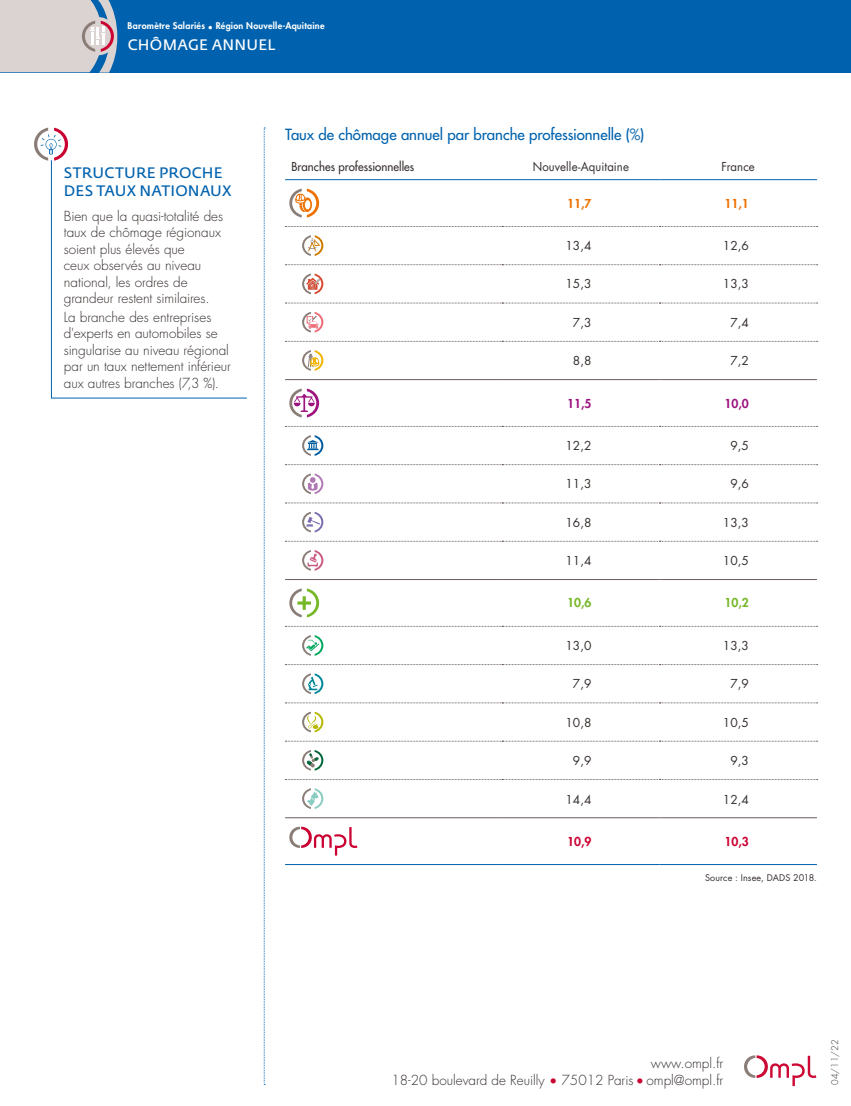
<style>
.page{position:relative;width:851px;height:1106px;background:#fff}
.page>*{position:absolute;margin:0;border:0;box-sizing:border-box;transform-origin:0 0}
.t1{font:500 15px "Futura Std";letter-spacing:-.005em;color:#0062ae}
.t2{font:15px/18px "Fedra Sans Std";letter-spacing:.01em;color:#0062ae}
.t3{font:15px "Fedra Sans Std";letter-spacing:.02em;color:#fff}
.t4{font:300 13.5px/16.5px "Futura Std";color:#352f2d}
.t5{font:12px "Futura Std";color:#352f2d}
.t6{font:500 12px "Futura Std";letter-spacing:.005em;color:#352f2d;scale:.95 1}
.t7{font:12px "Futura Std";color:#352f2d;scale:.95 1}
.t8{font:800 12px "Futura Std";color:#ee7100}
.t9{font:800 12px "Futura Std";color:#9d1380}
.t10{font:800 12px "Futura Std";color:#75b726}
.t11{font:800 12px "Futura Std";color:#cb0132}
.t12{font:800 9px "Futura Std";letter-spacing:.025em;color:#fff}
.t13{font:9px "Futura Std";letter-spacing:.015em;color:#352f2d}
.t14{font:300 9px "Futura Std";color:#352f2d}
.s1{color:#cb0132}
</style>
<div class="page">
<div style="left:0;top:0;width:850px;height:72px;background:#0062ae"></div>
<svg style="left:264px;top:128px;width:1px;height:957px"></svg>
<svg style="left:34px;top:128px;width:34px;height:33px"></svg>
<svg style="left:51px;top:159px;width:196px;height:240px"></svg>
<svg style="left:744px;top:1055px;width:72px;height:31px"></svg>
<svg style="left:0;top:0;width:117px;height:73px;background:#cbc8cc"></svg>
<svg style="left:502px;top:180px;width:314px;height:446px"></svg>
<hr style="left:502px;top:379px;width:157px;height:1px;background:#6a5e5d">
<hr style="left:659px;top:379px;width:157px;height:1px;background:#6a5e5d">
<hr style="left:502px;top:579px;width:157px;height:1px;background:#6a5e5d">
<hr style="left:659px;top:579px;width:157px;height:1px;background:#6a5e5d">
<hr style="left:285px;top:179px;width:217px;height:1px;background:#0062ae">
<svg style="left:285px;top:226px;width:532px;height:1px"></svg>
<svg style="left:285px;top:264px;width:532px;height:1px"></svg>
<svg style="left:285px;top:303px;width:532px;height:1px"></svg>
<svg style="left:285px;top:341px;width:532px;height:1px"></svg>
<svg style="left:285px;top:426px;width:532px;height:1px"></svg>
<svg style="left:285px;top:464px;width:532px;height:1px"></svg>
<svg style="left:285px;top:502px;width:532px;height:1px"></svg>
<svg style="left:285px;top:541px;width:532px;height:1px"></svg>
<hr style="left:285px;top:379px;width:217px;height:1px;background:#6a5e5d">
<hr style="left:285px;top:579px;width:217px;height:1px;background:#6a5e5d">
<hr style="left:285px;top:817px;width:217px;height:1px;background:#6a5e5d">
<hr style="left:502px;top:179px;width:157px;height:1px;background:#0062ae">
<hr style="left:659px;top:179px;width:157px;height:1px;background:#0062ae">
<hr style="left:285px;top:864px;width:217px;height:1px;background:#0062ae">
<hr style="left:502px;top:864px;width:157px;height:1px;background:#0062ae">
<hr style="left:659px;top:864px;width:157px;height:1px;background:#0062ae">
<svg style="left:285px;top:626px;width:532px;height:1px"></svg>
<svg style="left:285px;top:664px;width:532px;height:1px"></svg>
<svg style="left:285px;top:702px;width:532px;height:1px"></svg>
<svg style="left:285px;top:741px;width:532px;height:1px"></svg>
<hr style="left:502px;top:817px;width:157px;height:1px;background:#6a5e5d">
<hr style="left:659px;top:817px;width:157px;height:1px;background:#6a5e5d">
<svg style="left:285px;top:779px;width:532px;height:1px"></svg>
<svg style="left:289px;top:189px;width:30px;height:28px"></svg>
<svg style="left:302px;top:235px;width:21px;height:21px"></svg>
<svg style="left:302px;top:273px;width:21px;height:21px"></svg>
<svg style="left:302px;top:312px;width:21px;height:20px"></svg>
<svg style="left:302px;top:350px;width:21px;height:21px"></svg>
<svg style="left:289px;top:388px;width:30px;height:29px"></svg>
<svg style="left:302px;top:435px;width:21px;height:21px"></svg>
<svg style="left:302px;top:473px;width:21px;height:21px"></svg>
<svg style="left:302px;top:512px;width:21px;height:20px"></svg>
<svg style="left:302px;top:550px;width:21px;height:20px"></svg>
<svg style="left:289px;top:588px;width:30px;height:29px"></svg>
<svg style="left:302px;top:635px;width:21px;height:21px"></svg>
<svg style="left:302px;top:673px;width:21px;height:21px"></svg>
<svg style="left:302px;top:711px;width:21px;height:21px"></svg>
<svg style="left:302px;top:750px;width:21px;height:20px"></svg>
<svg style="left:302px;top:788px;width:21px;height:21px"></svg>
<svg style="left:289px;top:826px;width:68px;height:29px"></svg>
<p class="t12" style="left:128px;top:20px;width:198px">Baromètre Salariés • Région Nouvelle-Aquitaine</p>
<p class="t3" style="left:128px;top:35px;width:149px">CHÔMAGE ANNUEL</p>
<p class="t2" style="left:64px;top:163px;width:169px">STRUCTURE PROCHE<br>DES TAUX NATIONAUX</p>
<p class="t4" style="left:64px;top:208px;width:161px">Bien que la quasi-totalité des taux de chômage régionaux soient plus élevés que<br>ceux observés au niveau national, les ordres de grandeur restent similaires.</p>
<p class="t4" style="left:64px;top:309px;width:169px">La branche des entreprises d'experts en automobiles se singularise au niveau régional par un taux nettement inférieur aux autres branches (7,3 %).</p>
<p class="t1" style="left:285px;top:125px;width:360px">Taux de chômage annuel par branche professionnelle (%)</p>
<p class="t6" style="left:291px;top:159px;width:131px">Branches professionnelles</p>
<p class="t7" style="left:532px;top:159px;width:103px">Nouvelle-Aquitaine</p>
<p class="t7" style="left:721px;top:159px;width:37px">France</p>
<p class="t8" style="left:567px;top:195px;width:26px">11,7</p>
<p class="t8" style="left:724px;top:195px;width:26px">11,1</p>
<p class="t5" style="left:565px;top:238px;width:27px">13,4</p>
<p class="t5" style="left:722px;top:238px;width:27px">12,6</p>
<p class="t5" style="left:565px;top:276px;width:27px">15,3</p>
<p class="t5" style="left:722px;top:276px;width:27px">13,3</p>
<p class="t5" style="left:573px;top:314px;width:20px">7,3</p>
<p class="t5" style="left:730px;top:314px;width:20px">7,4</p>
<p class="t5" style="left:573px;top:353px;width:20px">8,8</p>
<p class="t5" style="left:730px;top:353px;width:20px">7,2</p>
<p class="t9" style="left:567px;top:395px;width:26px">11,5</p>
<p class="t9" style="left:724px;top:395px;width:26px">10,0</p>
<p class="t5" style="left:565px;top:438px;width:27px">12,2</p>
<p class="t5" style="left:730px;top:438px;width:20px">9,5</p>
<p class="t5" style="left:565px;top:476px;width:27px">11,3</p>
<p class="t5" style="left:730px;top:476px;width:20px">9,6</p>
<p class="t5" style="left:565px;top:514px;width:27px">16,8</p>
<p class="t5" style="left:722px;top:514px;width:27px">13,3</p>
<p class="t5" style="left:565px;top:553px;width:27px">11,4</p>
<p class="t5" style="left:722px;top:553px;width:27px">10,5</p>
<p class="t10" style="left:567px;top:595px;width:26px">10,6</p>
<p class="t10" style="left:724px;top:595px;width:26px">10,2</p>
<p class="t5" style="left:565px;top:638px;width:27px">13,0</p>
<p class="t5" style="left:722px;top:638px;width:27px">13,3</p>
<p class="t5" style="left:573px;top:676px;width:20px">7,9</p>
<p class="t5" style="left:730px;top:676px;width:20px">7,9</p>
<p class="t5" style="left:565px;top:714px;width:27px">10,8</p>
<p class="t5" style="left:722px;top:714px;width:27px">10,5</p>
<p class="t5" style="left:573px;top:753px;width:20px">9,9</p>
<p class="t5" style="left:730px;top:753px;width:20px">9,3</p>
<p class="t5" style="left:565px;top:791px;width:27px">14,4</p>
<p class="t5" style="left:722px;top:791px;width:27px">12,4</p>
<p class="t11" style="left:567px;top:833px;width:26px">10,9</p>
<p class="t11" style="left:724px;top:833px;width:26px">10,3</p>
<p class="t13" style="left:705px;top:872px;width:113px">Source : Insee, DADS 2018.</p>
<p class="t4" style="left:391px;top:1055px;width:333px;text-align:right">www.ompl.fr<br>18-20 boulevard de Reuilly <span class="s1">•</span> 75012 Paris <span class="s1">•</span> ompl@ompl.fr</p>
<p class="t14" style="left:829px;top:1084px;width:46px;rotate:-90deg">04/11/22</p>
</div>
